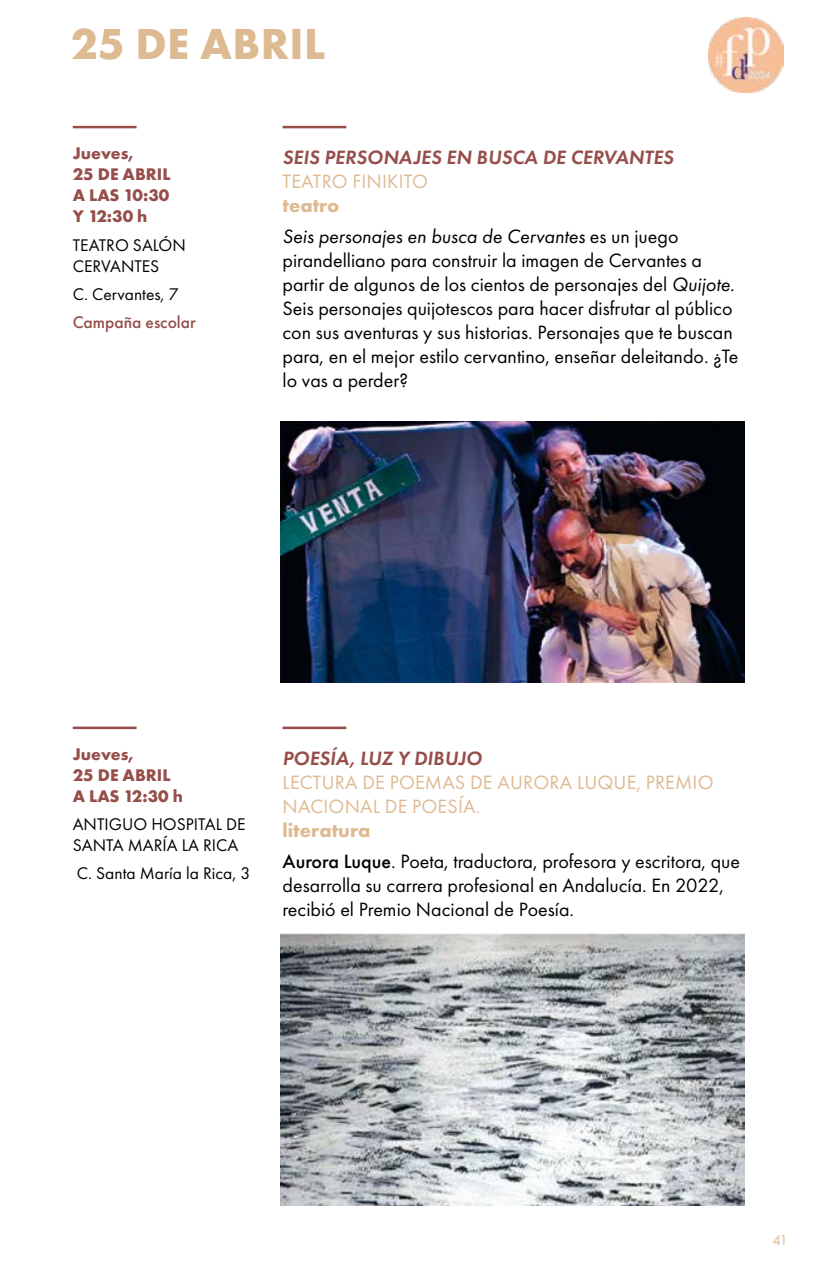
<style>
.page{position:relative;width:815px;height:1276px;background:#fff}
.page>*{position:absolute;margin:0;border:0;box-sizing:border-box;transform-origin:0 0}
.t1{font:700 45px "Futura PT";letter-spacing:.01em;color:#deba92}
.t2{font:20px/24px "Futura PT";color:#000}
.t3{font:20px/24px "Futura PT";letter-spacing:.01em;color:#deba92}
.t4{font:italic 600 20px "Futura PT";color:#964e4a}
.t5{font:italic 20px/31px "Futura PT";color:#000}
.t6{font:17.5px/21px "Futura PT";color:#000}
.t7{font:700 17.5px/21px "Futura PT";color:#964e4a}
.t8{font:500 17.5px "Futura PT";color:#964e4a}
.t9{font:15px "Futura PT";color:#deba92}
.s1{font-weight:700;font-style:normal;color:#deba92}
.s2{font-style:normal}
.s3{font-style:italic}
.s4{font-weight:700;color:#deba92}
.s5{font-weight:500}
</style>
<div class="page">
<img style="left:709px;top:18px;width:74px;height:74px">
<hr style="left:73px;top:126px;width:64px;height:2px;background:#964e4a">
<hr style="left:283px;top:126px;width:63px;height:2px;background:#964e4a">
<hr style="left:73px;top:726px;width:64px;height:3px;background:#964e4a">
<hr style="left:283px;top:726px;width:63px;height:3px;background:#964e4a">
<img style="left:281px;top:422px;width:463px;height:260px">
<img style="left:281px;top:933px;width:463px;height:272px">
<h1 class="t1" style="left:71px;top:15px;width:256px">25 DE ABRIL</h1>
<p class="t7" style="left:73px;top:143px;width:99px">Jueves,<br>25 DE ABRIL<br>A LAS 10:30<br>Y 12:30 h</p>
<p class="t6" style="left:73px;top:234px;width:115px">TEATRO SALÓN<br>CERVANTES</p>
<p class="t6" style="left:73px;top:283px;width:107px">C. Cervantes, 7</p>
<p class="t8" style="left:73px;top:311px;width:125px">Campaña escolar</p>
<p class="t4" style="left:283px;top:144px;width:393px">SEIS PERSONAJES EN BUSCA DE CERVANTES</p>
<p class="t3" style="left:283px;top:169px;width:147px">TEATRO FINIKITO</p>
<p class="t5" style="left:283px;top:190px;width:397px"><span class="s1">teatro<br></span>Seis personajes en busca de Cervantes <span class="s2">es un juego</span></p>
<p class="t2" style="left:283px;top:248px;width:457px">pirandelliano para construir la imagen de Cervantes a partir de algunos de los cientos de personajes del <span class="s3">Quijote.<br></span>Seis personajes quijotescos para hacer disfrutar al público con sus aventuras y sus historias. Personajes que te buscan para, en el mejor estilo cervantino, enseñar deleitando. ¿Te lo vas a perder?</p>
<p class="t7" style="left:73px;top:743px;width:112px">Jueves,<br>25 DE ABRIL<br>A LAS 12:30 h</p>
<p class="t6" style="left:73px;top:814px;width:174px">ANTIGUO HOSPITAL DE<br>SANTA MARÍA LA RICA</p>
<p class="t6" style="left:77px;top:863px;width:175px">C. Santa María la Rica, 3</p>
<p class="t4" style="left:283px;top:745px;width:201px">POESÍA, LUZ Y DIBUJO</p>
<p class="t3" style="left:283px;top:770px;width:432px">LECTURA DE POEMAS DE AURORA LUQUE, PREMIO<br>NACIONAL DE POESÍA.</p>
<p class="t2" style="left:283px;top:814px;width:459px;line-height:31px"><span class="s4">literatura<br></span><span class="s5">Aurora Luque</span>. Poeta, traductora, profesora y escritora, que</p>
<p class="t2" style="left:283px;top:873px;width:443px">desarrolla su carrera profesional en Andalucía. En 2022, recibió el Premio Nacional de Poesía.</p>
<p class="t9" style="left:772px;top:1231px;width:17px">41</p>
</div>
